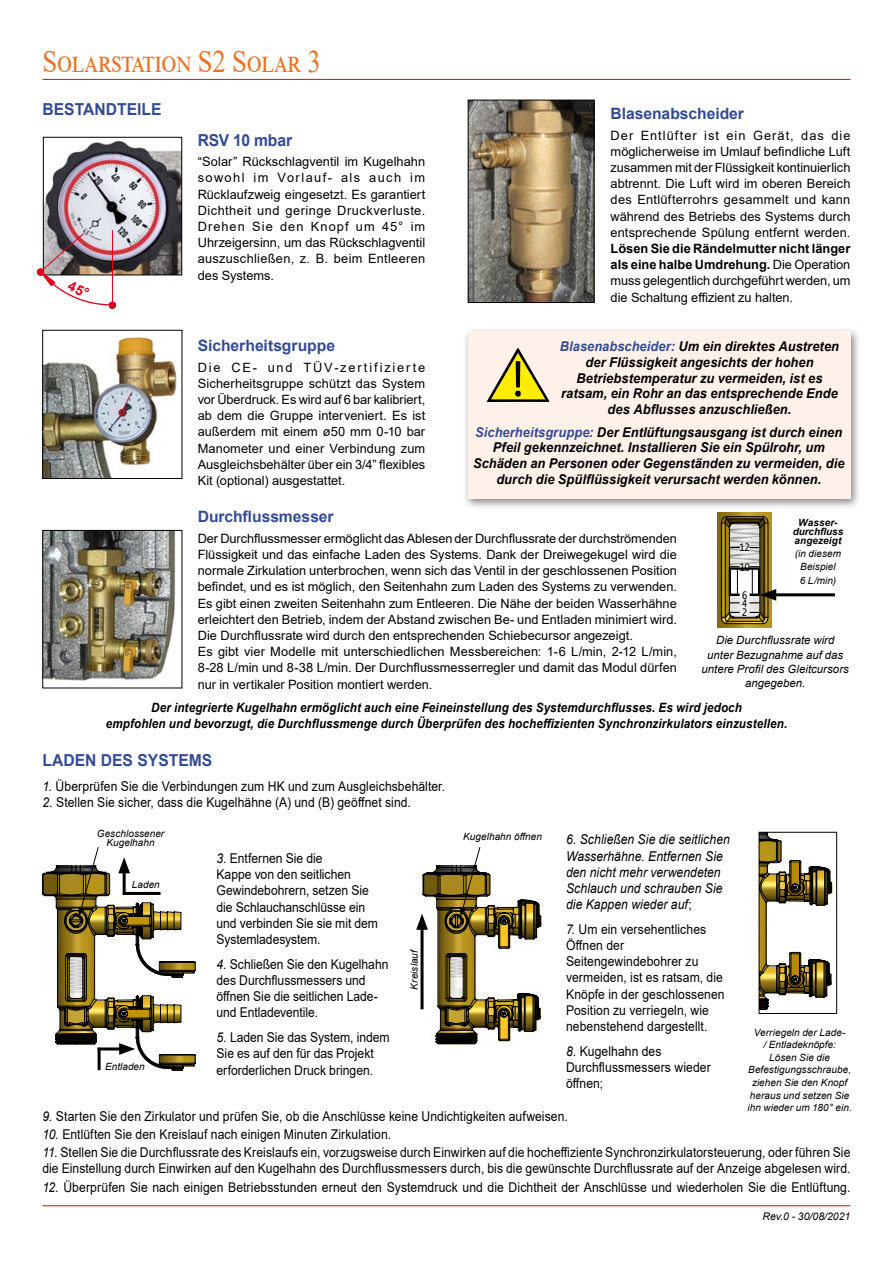
<style>
.page{position:relative;width:893px;height:1263px;background:#fff}
.page>*{position:absolute;margin:0;border:0;box-sizing:border-box;transform-origin:0 0}
.t1{font:31.5px "Times New Roman";letter-spacing:-.01em;color:#ec7323;scale:.85 1}
.t2{font:700 16.5px "Arial";color:#334a97;scale:.95 1}
.t3{font:700 15.6px "Arial";letter-spacing:-.005em;color:#334a97}
.t4{font:13.5px/16.2px "Arial";letter-spacing:.005em;color:#000;scale:.9 1}
.t5{font:italic 700 13.5px/15.8px "Arial";letter-spacing:.005em;color:#000;text-align:center;scale:.95 1}
.t6{font:italic 13.5px/16.2px "Arial";letter-spacing:.005em;color:#000;scale:.9 1}
.t7{font:12.9px/16.2px "Arial";color:#000;text-align:justify}
.t8{font:italic 700 12.9px/16.2px "Arial";letter-spacing:.015em;color:#000;text-align:center;scale:.91 1}
.t9{font:italic 11.4px/14.4px "Arial";letter-spacing:.005em;color:#000;text-align:center}
.t10{font:italic 10.5px "Arial";color:#000}
.t11{font:10.5px/20.2px "Lucida Sans Typewriter";color:#000;scale:.9 1}
.t12{font:italic 10.05px/12.6px "Arial";letter-spacing:.005em;color:#000;text-align:center}
.t13{font:italic 700 10.05px/9px "Arial";letter-spacing:.005em;color:#000;text-align:center}
.s1{font-weight:700}
.s2{color:#334a97}
.s3{font-style:italic}
.s4{font-style:normal}
</style>
<div class="page">
<hr style="left:43px;top:79px;width:807px;height:1px;background:#e2001a">
<hr style="left:43px;top:1205px;width:807px;height:1px;background:#e2001a">
<div style="left:462px;top:326px;width:400px;height:184px;background:#000;opacity:.5"></div>
<div style="left:468px;top:331px;width:382px;height:168px;background:#fdf1e9"></div>
<svg style="left:487px;top:348px;width:63px;height:54px"></svg>
<img style="left:470px;top:102px;width:122px;height:199px">
<div style="left:468px;top:100px;width:126px;height:203px;border:1px solid #000"></div>
<svg style="left:761px;top:834px;width:71px;height:176px"></svg>
<div style="left:759px;top:832px;width:78px;height:182px;border:1px solid #000"></div>
<svg style="left:416px;top:847px;width:125px;height:197px"></svg>
<svg style="left:42px;top:847px;width:154px;height:224px"></svg>
<hr style="left:98px;top:1048px;width:3px;height:22px;background:#000">
<hr style="left:770px;top:593px;width:65px;height:3px;background:#000">
<svg style="left:718px;top:513px;width:58px;height:114px"></svg>
<img style="left:45px;top:140px;width:135px;height:133px">
<div style="left:43px;top:137px;width:139px;height:138px;border:1px solid #000"></div>
<hr style="left:112px;top:230px;width:1px;height:75px;background:#e2001a">
<img style="left:44px;top:532px;width:132px;height:149px">
<div style="left:42px;top:530px;width:140px;height:158px;border:1px solid #000"></div>
<img style="left:44px;top:337px;width:133px;height:140px">
<div style="left:42px;top:330px;width:140px;height:149px;border:1px solid #000"></div>
<img style="left:37px;top:233px;width:80px;height:76px">
<h1 class="t1" style="left:43px;top:39px;width:329px">Solarstation S2 Solar 3</h1>
<p class="t2" style="left:43px;top:98px;width:127px">BESTANDTEILE</p>
<p class="t2" style="left:198px;top:128px;width:101px">RSV 10 mbar</p>
<p class="t7" style="left:198px;top:153px;width:229px">“Solar” Rückschlagventil im Kugelhahn sowohl im Vorlauf- als auch im Rücklaufzweig eingesetzt. Es garantiert Dichtheit und geringe Druckverluste.<br>Drehen Sie den Knopf um 45° im Uhrzeigersinn, um das Rückschlagventil auszuschließen, z. B. beim Entleeren des Systems.</p>
<p class="t3" style="left:198px;top:335px;width:139px">Sicherheitsgruppe</p>
<p class="t7" style="left:198px;top:359px;width:229px">Die CE- und TÜV-zertifizierte Sicherheitsgruppe schützt das System vor Überdruck. Es wird auf 6 bar kalibriert, ab dem die Gruppe interveniert. Es ist außerdem mit einem ø50 mm 0-10 bar Manometer und einer Verbindung zum Ausgleichsbehälter über ein 3/4” flexibles Kit (optional) ausgestattet.</p>
<p class="t3" style="left:611px;top:103px;width:135px">Blasenabscheider</p>
<p class="t7" style="left:611px;top:127px;width:241px">Der Entlüfter ist ein Gerät, das die möglicherweise im Umlauf befindliche Luft zusammen mit der Flüssigkeit kontinuierlich abtrennt. Die Luft wird im oberen Bereich des Entlüfterrohrs gesammelt und kann während des Betriebs des Systems durch entsprechende Spülung entfernt werden.</p>
<p class="t7" style="left:611px;top:240px;width:241px"><span class="s1">Lösen Sie die Rändelmutter nicht länger als eine halbe Umdrehung.</span> Die Operation muss gelegentlich durchgeführt werden, um die Schaltung effizient zu halten.</p>
<p class="t5" style="left:560px;top:339px;width:295px"><span class="s2">Blasenabscheider:</span> Um ein direktes Austreten der Flüssigkeit angesichts der hohen Betriebstemperatur zu vermeiden, ist es ratsam, ein Rohr an das entsprechende Ende des Abflusses anzuschließen.</p>
<p class="t5" style="left:473px;top:424px;width:392px"><span class="s2">Sicherheitsgruppe:</span> Der Entlüftungsausgang ist durch einen Pfeil gekennzeichnet. Installieren Sie ein Spülrohr, um Schäden an Personen oder Gegenständen zu vermeiden, die durch die Spülflüssigkeit verursacht werden können.</p>
<p class="t3" style="left:198px;top:506px;width:137px">Durchflussmesser</p>
<p class="t7" style="left:198px;top:530px;width:481px;text-align:left">Der Durchflussmesser ermöglicht das Ablesen der Durchflussrate der durchströmenden Flüssigkeit und das einfache Laden des Systems. Dank der Dreiwegekugel wird die normale Zirkulation unterbrochen, wenn sich das Ventil in der geschlossenen Position befindet, und es ist möglich, den Seitenhahn zum Laden des Systems zu verwenden.<br>Es gibt einen zweiten Seitenhahn zum Entleeren. Die Nähe der beiden Wasserhähne erleichtert den Betrieb, indem der Abstand zwischen Be- und Entladen minimiert wird.<br>Die Durchflussrate wird durch den entsprechenden Schiebecursor angezeigt.<br>Es gibt vier Modelle mit unterschiedlichen Messbereichen: 1-6 L/min, 2-12 L/min, 8-28 L/min und 8-38 L/min. Der Durchflussmesserregler und damit das Modul dürfen nur in vertikaler Position montiert werden.</p>
<p class="t11" style="left:739px;top:537px;width:14px">12<br>10</p>
<p class="t11" style="left:742px;top:599px;width:8px;line-height:8.6px">4<br>2</p>
<p class="t11" style="left:742px;top:585px;width:8px">6</p>
<p class="t13" style="left:793px;top:518px;width:52px">Wasser&shy;durchfluss angezeigt</p>
<p class="t12" style="left:795px;top:547px;width:48px;line-height:13.2px">(in diesem<br>Beispiel<br>6 L/min)</p>
<p class="t9" style="left:702px;top:633px;width:149px">Die Durchflussrate wird<br>unter Bezugnahme auf das untere Profil des Gleitcursors angegeben.</p>
<p class="t8" style="left:106px;top:700px;width:750px">Der integrierte Kugelhahn ermöglicht auch eine Feineinstellung des Systemdurchflusses. Es wird jedoch<br>empfohlen und bevorzugt, die Durchflussmenge durch Überprüfen des hocheffizienten Synchronzirkulators einzustellen.</p>
<p class="t2" style="left:43px;top:749px;width:180px">LADEN DES SYSTEMS</p>
<p class="t4" style="left:43px;top:778px;width:449px"><span class="s3">1.</span> Überprüfen Sie die Verbindungen zum HK und zum Ausgleichsbehälter.</p>
<p class="t4" style="left:43px;top:794px;width:411px"><span class="s3">2.</span> Stellen Sie sicher, dass die Kugelhähne (A) und (B) geöffnet sind.</p>
<p class="t12" style="left:97px;top:829px;width:69px;line-height:9px">Geschlossener<br>Kugelhahn</p>
<p class="t12" style="left:463px;top:830px;width:80px">Kugelhahn öffnen</p>
<p class="t6" style="left:566px;top:832px;width:184px">6. Schließen Sie die seitlichen<br>Wasserhähne. Entfernen Sie den nicht mehr verwendeten<br>Schlauch und schrauben Sie die Kappen wieder auf<span class="s4">;</span></p>
<p class="t4" style="left:566px;top:921px;width:178px"><span class="s3">7.</span> Um ein versehentliches<br>Öffnen der<br>Seitengewindebohrer zu vermeiden, ist es ratsam, die<br>Knöpfe in der geschlossenen<br>Position zu verriegeln, wie nebenstehend dargestellt.</p>
<p class="t4" style="left:566px;top:1043px;width:162px"><span class="s3">8.</span> Kugelhahn des<br>Durchflussmessers wieder öffnen;</p>
<p class="t4" style="left:217px;top:850px;width:181px"><span class="s3">3.</span> Entfernen Sie die<br>Kappe von den seitlichen<br>Gewindebohrern, setzen Sie die Schlauchanschlüsse ein und verbinden Sie sie mit dem<br>Systemladesystem.</p>
<p class="t4" style="left:217px;top:956px;width:192px"><span class="s3">4.</span> Schließen Sie den Kugelhahn des Durchflussmessers und öffnen Sie die seitlichen Lade&shy;und Entladeventile.</p>
<p class="t4" style="left:217px;top:1029px;width:194px"><span class="s3">5.</span> Laden Sie das System, indem<br>Sie es auf den für das Projekt erforderlichen Druck bringen.</p>
<p class="t12" style="left:132px;top:878px;width:30px">Laden</p>
<p class="t12" style="left:408px;top:990px;width:42px;rotate:-90deg">Kreislauf</p>
<p class="t12" style="left:747px;top:1026px;width:106px">Verriegeln der Lade-<br>/ Entladeknöpfe:<br>Lösen Sie die<br>Befestigungsschraube, ziehen Sie den Knopf heraus und setzen Sie ihn wieder um 180° ein.</p>
<p class="t12" style="left:105px;top:1060px;width:41px">Entladen</p>
<p class="t4" style="left:42px;top:1107px;width:585px"><span class="s3">9.</span> Starten Sie den Zirkulator und prüfen Sie, ob die Anschlüsse keine Undichtigkeiten aufweisen.</p>
<p class="t4" style="left:42px;top:1126px;width:389px"><span class="s3">10.</span> Entlüften Sie den Kreislauf nach einigen Minuten Zirkulation.</p>
<p class="t4" style="left:42px;top:1144px;width:899px"><span class="s3">11.</span> Stellen Sie die Durchflussrate des Kreislaufs ein, vorzugsweise durch Einwirken auf die hocheffiziente Synchronzirkulatorsteuerung, oder führen Sie die Einstellung durch Einwirken auf den Kugelhahn des Durchflussmessers durch, bis die gewünschte Durchflussrate auf der Anzeige abgelesen wird.</p>
<p class="t4" style="left:42px;top:1179px;width:899px"><span class="s3">12.</span> Überprüfen Sie nach einigen Betriebsstunden erneut den Systemdruck und die Dichtheit der Anschlüsse und wiederholen Sie die Entlüftung.</p>
<p class="t10" style="left:762px;top:1210px;width:89px">Rev.0 - 30/08/2021</p>
</div>
